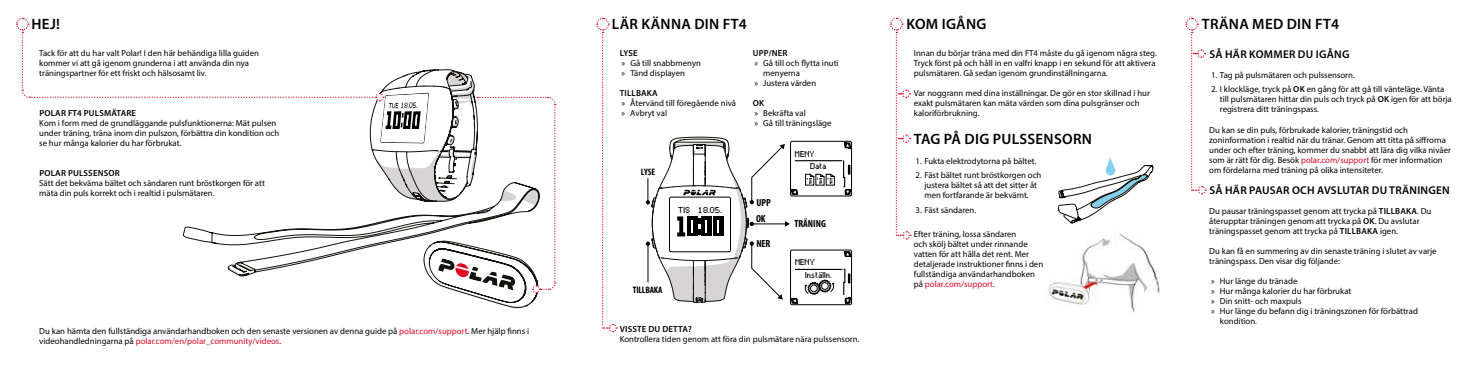
<style>
.page{position:relative;width:1471px;height:373px;background:#fff}
.page>*{position:absolute;margin:0;border:0;box-sizing:border-box;transform-origin:0 0}
.t1{font:600 15px "Myriad Pro";letter-spacing:.02em;color:#000}
.t2{font:600 11.25px "Myriad Pro";letter-spacing:.02em;color:#000}
.t3{font:700 condensed 10.25px "Myriad Pro";color:#000}
.t4{font:700 condensed 9.38px "Myriad Pro";letter-spacing:-.015em;color:#000}
.t5{font:8.75px/10px "Myriad Pro";color:#000}
.t6{font:600 8.75px "Myriad Pro";letter-spacing:.02em;color:#000}
.t7{font:6.88px/12.9px "polar matrix basic 7 baseline NG";color:#000}
.s1{color:#e00927}
.s2{font-weight:600}
</style>
<div class="page">
<svg style="left:890px;top:17px;width:21px;height:223px"></svg>
<svg style="left:1058px;top:157px;width:95px;height:66px"></svg>
<img style="left:1048px;top:233px;width:112px;height:79px">
<svg style="left:1185px;top:17px;width:21px;height:178px"></svg>
<svg style="left:16px;top:17px;width:540px;height:290px"></svg>
<div style="left:790px;top:141px;width:62px;height:55px;border:1px solid #000;border-radius:2px"></div>
<div style="left:790px;top:249px;width:62px;height:55px;border:1px solid #000;border-radius:2px"></div>
<svg style="left:596px;top:17px;width:254px;height:316px"></svg>
<h1 class="t1" style="left:32px;top:14px;width:30px">HEJ!</h1>
<p class="t5" style="left:39px;top:48px;width:221px">Tack för att du har valt Polar! I den här behändiga lilla guiden kommer vi att gå igenom grunderna i att använda din nya träningspartner för ett friskt och hälsosamt liv.</p>
<p class="t6" style="left:39px;top:107px;width:98px">POLAR FT4 PULSMÄTARE</p>
<p class="t5" style="left:39px;top:118px;width:242px">Kom i form med de grundläggande pulsfunktionerna: Mät pulsen under träning, träna inom din pulszon, förbättra din kondition och se hur många kalorier du har förbrukat.</p>
<p class="t6" style="left:39px;top:167px;width:82px">POLAR PULSSENSOR</p>
<p class="t5" style="left:39px;top:178px;width:227px">Sätt det bekväma bältet och sändaren runt bröstkorgen för att mäta din puls korrekt och i realtid i pulsmätaren.</p>
<p class="t5" style="left:39px;top:325px;width:491px">Du kan hämta den fullständiga användarhandboken och den senaste versionen av denna guide på <span class="s1">polar.com/support</span>. Mer hjälp finns i videohandledningarna på <span class="s1">polar.com/en/polar_community/videos</span>.</p>
<h1 class="t1" style="left:612px;top:14px;width:136px">LÄR KÄNNA DIN FT4</h1>
<p class="t6" style="left:620px;top:47px;width:19px">LYSE</p>
<p class="t5" style="left:621px;top:58px;width:81px">» Gå till snabbmenyn » Tänd displayen</p>
<p class="t6" style="left:620px;top:87px;width:40px">TILLBAKA</p>
<p class="t5" style="left:621px;top:98px;width:116px">» Återvänd till föregående nivå » Avbryt val</p>
<p class="t6" style="left:752px;top:47px;width:36px">UPP/NER</p>
<p class="t5" style="left:754px;top:58px;width:86px">» Gå till och flytta inuti</p>
<p class="t5" style="left:763px;top:68px;width:38px">menyerna</p>
<p class="t5" style="left:754px;top:78px;width:63px">» Justera värden</p>
<p class="t6" style="left:752px;top:97px;width:13px">OK</p>
<p class="t5" style="left:754px;top:108px;width:79px">» Bekräfta val<br>» Gå till träningsläge</p>
<p class="t4" style="left:641px;top:165px;width:16px">LYSE</p>
<p class="t7" style="left:678px;top:204px;width:45px">TIS 18.05.</p>
<p class="t4" style="left:633px;top:283px;width:31px">TILLBAKA</p>
<p class="t3" style="left:756px;top:196px;width:16px">UPP</p>
<p class="t3" style="left:756px;top:237px;width:15px">NER</p>
<p class="t3" style="left:756px;top:212px;width:11px">OK</p>
<p class="t7" style="left:810px;top:148px;width:18px;text-indent:-15px">MENY<br>Data</p>
<p class="t3" style="left:794px;top:216px;width:33px">TRÄNING</p>
<p class="t7" style="left:805px;top:256px;width:28px;text-indent:-10px">MENY<br>Inställn.</p>
<p class="t6" style="left:620px;top:322px;width:74px">VISSTE DU DETTA?</p>
<p class="t5" style="left:619px;top:333px;width:241px">Kontrollera tiden genom att föra din pulsmätare nära pulssensorn.</p>
<h1 class="t1" style="left:906px;top:14px;width:82px">KOM IGÅNG</h1>
<p class="t5" style="left:914px;top:48px;width:244px">Innan du börjar träna med din FT4 måste du gå igenom några steg.<br>Tryck först på och håll in en valfri knapp i en sekund för att aktivera pulsmätaren. Gå sedan igenom grundinställningarna.</p>
<p class="t5" style="left:914px;top:88px;width:238px">Var noggrann med dina inställningar. De gör en stor skillnad i hur exakt pulsmätaren kan mäta värden som dina pulsgränser och kaloriförbrukning.</p>
<h1 class="t1" style="left:914px;top:129px;width:179px">TAG PÅ DIG PULSSENSORN</h1>
<p class="t5" style="left:915px;top:155px;width:122px">1. Fukta elektrodytorna på bältet.</p>
<p class="t5" style="left:915px;top:169px;width:127px;text-align:center">2. Fäst bältet runt bröstkorgen och justera bältet så att det sitter åt men fortfarande är bekvämt.</p>
<p class="t5" style="left:915px;top:204px;width:62px">3. Fäst sändaren.</p>
<p class="t5" style="left:914px;top:228px;width:131px">Efter träning, lossa sändaren<br>och skölj bältet under rinnande vatten för att hålla det rent. Mer detaljerade instruktioner finns i den fullständiga användarhandboken på <span class="s1">polar.com/support</span>.</p>
<h1 class="t1" style="left:1202px;top:14px;width:139px">TRÄNA MED DIN FT4</h1>
<p class="t2" style="left:1209px;top:47px;width:142px">SÅ HÄR KOMMER DU IGÅNG</p>
<p class="t5" style="left:1211px;top:70px;width:145px">1. Tag på pulsmätaren och pulssensorn.</p>
<p class="t5" style="left:1219px;top:84px;width:233px;text-indent:-9px">2. I klockläge, tryck på <span class="s2">OK</span> en gång för att gå till vänteläge. Vänta till pulsmätaren hittar din puls och tryck på <span class="s2">OK</span> igen för att börja registrera ditt träningspass.</p>
<p class="t5" style="left:1209px;top:124px;width:243px">Du kan se din puls, förbrukade kalorier, träningstid och zoninformation i realtid när du tränar. Genom att titta på siffrorna under och efter träning, kommer du snabbt att lära dig vilka nivåer som är rätt för dig. Besök <span class="s1">polar.com/support</span> för mer information om fördelarna med träning på olika intensiteter.</p>
<p class="t2" style="left:1209px;top:182px;width:242px">SÅ HÄR PAUSAR OCH AVSLUTAR DU TRÄNINGEN</p>
<p class="t5" style="left:1209px;top:205px;width:224px">Du pausar träningspasset genom att trycka på <span class="s2">TILLBAKA</span>. Du återupptar träningen genom att trycka på <span class="s2">OK</span>. Du avslutar träningspasset genom att trycka på <span class="s2">TILLBAKA</span> igen.</p>
<p class="t5" style="left:1209px;top:245px;width:229px">Du kan få en summering av din senaste träning i slutet av varje träningspass. Den visar dig följande:</p>
<p class="t5" style="left:1211px;top:275px;width:88px">» Hur länge du tränade</p>
<p class="t5" style="left:1211px;top:285px;width:142px">» Hur många kalorier du har förbrukat</p>
<p class="t5" style="left:1211px;top:295px;width:92px">» Din snitt- och maxpuls</p>
<p class="t5" style="left:1211px;top:305px;width:208px">» Hur länge du befann dig i träningszonen för förbättrad</p>
<p class="t5" style="left:1219px;top:315px;width:39px">kondition.</p>
</div>
